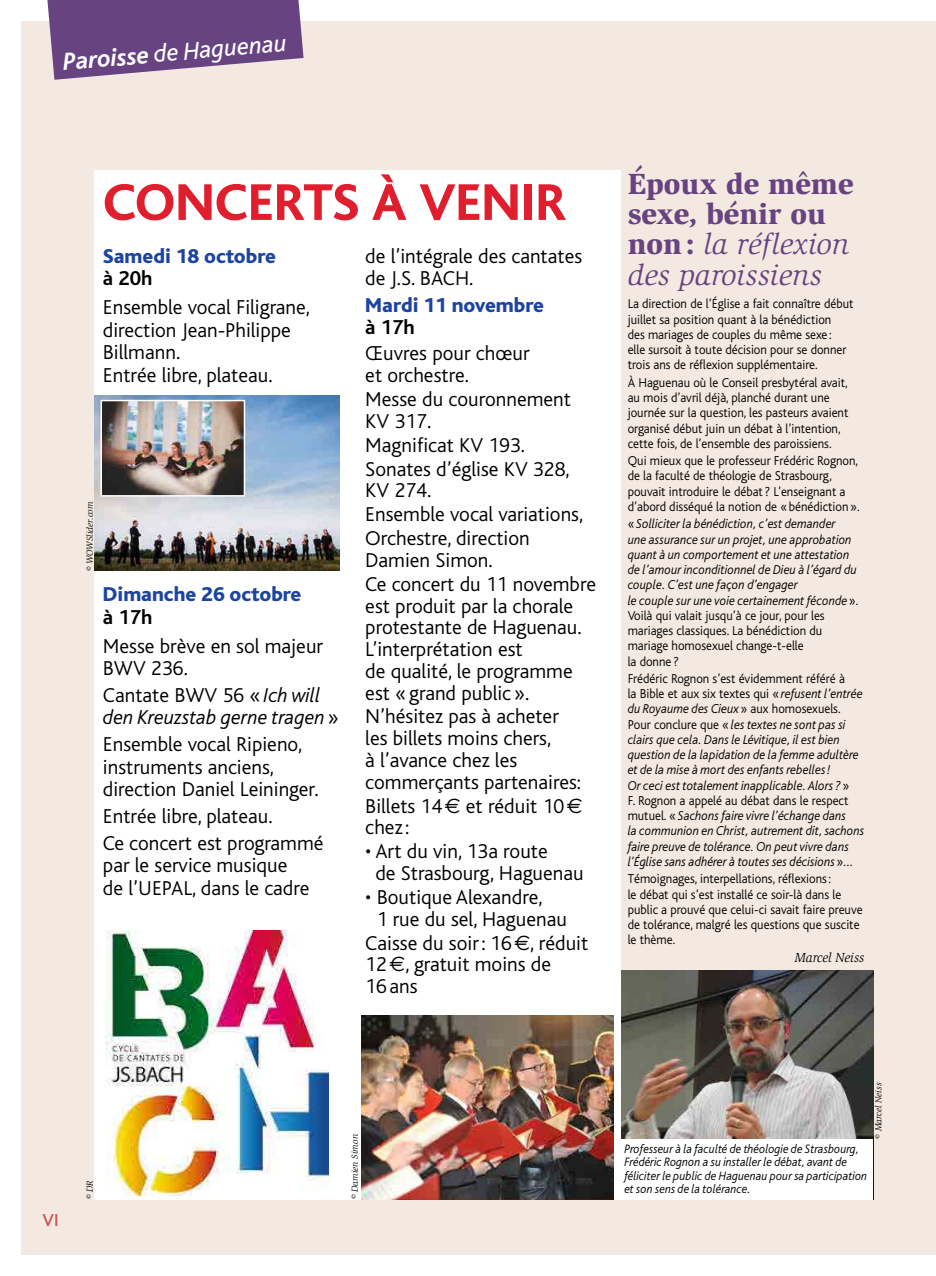
<style>
.page{position:relative;width:936px;height:1276px;background:#fff}
.page>*{position:absolute;margin:0;border:0;box-sizing:border-box;transform-origin:0 0}
.t1{font:800 54px "Bliss";color:#e01e2e}
.t2{font:900 30px/30.3px "Slimbach";color:#684382}
.t3{font:italic 25.5px "Bliss";color:#fff}
.t4{font:300 21px/21.8px "Bliss";color:#000}
.t5{font:800 21px "Bliss";color:#1d45a0}
.t6{font:italic 300 21px/22.5px "Bliss";color:#000}
.t7{font:700 21px "Bliss";color:#000}
.t8{font:500 18px "Bliss";color:#cb514b}
.t9{font:italic 300 13.5px/15.3px "Bliss";color:#000;scale:.95 1}
.t10{font:300 13.5px/15.3px "Bliss";color:#000;scale:.95 1}
.t11{font:italic 13.5px "Slimbach";color:#000;scale:.95 1}
.t12{font:italic 300 12.75px/13.5px "Bliss";color:#000;scale:.95 1}
.t13{font:italic 9px "Slimbach";color:#000}
.s1{font-weight:700}
.s2{font-family:"Euro Sans";font-weight:400}
.s3{font-style:normal}
.s4{font-weight:400;font-style:italic}
</style>
<div class="page">
<div style="left:21px;top:21px;width:914px;height:1233px;background:#f4e9e0"></div>
<div style="left:94px;top:170px;width:522px;height:1029px;background:#fff"></div>
<svg style="left:47px;top:0;width:256px;height:80px;background:#7d5c90"></svg>
<img style="left:361px;top:1015px;width:252px;height:184px">
<img style="left:620px;top:971px;width:253px;height:167px">
<img style="left:94px;top:395px;width:246px;height:175px">
<img style="left:105px;top:930px;width:223px;height:265px">
<div style="left:615px;top:1138px;width:258px;height:61px;background:#fff"></div>
<div style="left:613px;top:170px;width:7px;height:1029px;background:#fff"></div>
<img style="left:103px;top:403px;width:139px;height:90px">
<div style="left:100px;top:400px;width:145px;height:96px;border:2px solid #fff"></div>
<h3 class="t3" style="left:62px;top:49px;width:226px;rotate:-5deg"><span class="s1">Paroisse</span> de Haguenau</h3>
<p class="t13" style="left:85px;top:571px;width:71px;rotate:-90deg">© WOWSlider.com</p>
<h1 class="t1" style="left:103px;top:174px;width:465px">CONCERTS À VENIR</h1>
<h3 class="t5" style="left:103px;top:245px;width:174px">Samedi 18 octobre</h3>
<h3 class="t7" style="left:103px;top:267px;width:51px">à 20h</h3>
<h3 class="t4" style="left:103px;top:296px;width:208px;line-height:22.5px">Ensemble vocal Filigrane, direction Jean-Philippe<br>Billmann.<br>Entrée libre, plateau.</h3>
<h3 class="t4" style="left:365px;top:245px;width:218px;line-height:22.5px">de l’intégrale des cantates de J.S. BACH.</h3>
<h3 class="t5" style="left:365px;top:294px;width:180px">Mardi 11 novembre</h3>
<h3 class="t7" style="left:365px;top:316px;width:51px">à 17h</h3>
<h3 class="t4" style="left:365px;top:343px;width:166px">Œuvres pour chœur et orchestre.</h3>
<h3 class="t4" style="left:365px;top:389px;width:207px">Messe du couronnement<br>KV 317.</h3>
<h3 class="t4" style="left:365px;top:433px;width:206px;line-height:23.9px">Magnificat KV 193.<br>Sonates d’église KV 328,</h3>
<h3 class="t4" style="left:365px;top:479px;width:219px;line-height:23.9px">KV 274.<br>Ensemble vocal variations,<br>Orchestre, direction</h3>
<h3 class="t4" style="left:365px;top:548px;width:232px;line-height:23.9px">Damien Simon.<br>Ce concert du 11 novembre</h3>
<h3 class="t4" style="left:365px;top:595px;width:218px">est produit par la chorale protestante de Haguenau.<br>L’interprétation est<br>de qualité, le programme est «grand public».</h3>
<h3 class="t4" style="left:365px;top:706px;width:217px">N’hésitez pas à acheter les billets moins chers,<br>à l’avance chez les commerçants partenaires:</h3>
<h3 class="t4" style="left:365px;top:795px;width:219px">Billets 14<span class="s2">€</span> et réduit 10<span class="s2">€ </span>chez:</h3>
<h3 class="t4" style="left:375px;top:841px;width:210px;text-indent:-10px">• Art du vin, 13a route<br>de Strasbourg, Haguenau</h3>
<h3 class="t4" style="left:377px;top:886px;width:192px;text-indent:-11px">• Boutique Alexandre,<br>1 rue du sel, Haguenau</h3>
<h3 class="t4" style="left:365px;top:932px;width:224px">Caisse du soir: 16<span class="s2">€</span>, réduit<br>12<span class="s2">€</span>, gratuit moins de<br>16ans</h3>
<h3 class="t5" style="left:103px;top:583px;width:200px">Dimanche 26 octobre</h3>
<h3 class="t7" style="left:103px;top:606px;width:51px">à 17h</h3>
<h3 class="t4" style="left:103px;top:635px;width:222px;line-height:22.5px">Messe brève en sol majeur<br>BWV 236.</h3>
<h3 class="t6" style="left:103px;top:684px;width:237px"><span class="s3">Cantate BWV 56 «</span>Ich will den Kreuzstab gerne tragen<span class="s3">»</span></h3>
<h3 class="t4" style="left:103px;top:733px;width:217px;line-height:22.5px">Ensemble vocal Ripieno, instruments anciens, direction Daniel Leininger.</h3>
<h3 class="t4" style="left:103px;top:803px;width:222px;line-height:26.7px">Entrée libre, plateau.<br>Ce concert est programmé</h3>
<h3 class="t4" style="left:103px;top:854px;width:208px;line-height:22.5px">par le service musique de l’UEPAL, dans le cadre</h3>
<h2 class="t2" style="left:627px;top:168px;width:227px">Époux de même sexe, bénir ou non: <span class="s4">la réflexion des paroissiens</span></h2>
<p class="t10" style="left:627px;top:297px;width:239px">La direction de l’Église a fait connaître début juillet sa position quant à la bénédiction<br>des mariages de couples du même sexe :<br>elle sursoit à toute décision pour se donner trois ans de réflexion supplémentaire.</p>
<p class="t10" style="left:627px;top:375px;width:234px">À Haguenau où le Conseil presbytéral avait, au mois d’avril déjà, planché durant une journée sur la question, les pasteurs avaient organisé début juin un débat à l’intention, cette fois, de l’ensemble des paroissiens.</p>
<p class="t10" style="left:627px;top:453px;width:246px">Qui mieux que le professeur Frédéric Rognon, de la faculté de théologie de Strasbourg, pouvait introduire le débat ? L’enseignant a d’abord disséqué la notion de «bénédiction».</p>
<p class="t9" style="left:627px;top:516px;width:244px"><span class="s3">«</span>Solliciter la bénédiction, c’est demander<br>une assurance sur un projet, une approbation quant à un comportement et une attestation de l’amour inconditionnel de Dieu à l’égard du couple. C’est une façon d’engager<br>le couple sur une voie certainement féconde<span class="s3">».<br>Voilà qui valait jusqu’à ce jour, pour les mariages classiques. La bénédiction du mariage homosexuel change-t-elle<br>la donne ?</span></p>
<p class="t9" style="left:627px;top:671px;width:251px"><span class="s3">Frédéric Rognon s’est évidemment référé à<br>la Bible et aux six textes qui «</span>refusent l’entrée du Royaume des Cieux<span class="s3">» aux homosexuels.<br>Pour conclure que «</span>les textes ne sont pas si clairs que cela. Dans le Lévitique, il est bien question de la lapidation de la femme adultère et de la mise à mort des enfants rebelles!<br>Or ceci est totalement inapplicable. Alors ?<span class="s3">»<br>F. Rognon a appelé au débat dans le respect mutuel. «</span>Sachons faire vivre l’échange dans<br>la communion en Christ, autrement dit, sachons faire preuve de tolérance. On peut vivre dans l’Église sans adhérer à toutes ses décisions<span class="s3">»…</span></p>
<p class="t10" style="left:627px;top:871px;width:249px">Témoignages, interpellations, réflexions:<br>le débat qui s’est installé ce soir-là dans le public a prouvé que celui-ci savait faire preuve de tolérance, malgré les questions que suscite le thème.</p>
<p class="t11" style="left:794px;top:949px;width:75px">Marcel Neiss</p>
<h3 class="t8" style="left:43px;top:1210px;width:18px">VI</h3>
<p class="t13" style="left:85px;top:1199px;width:20px;rotate:-90deg">© DR</p>
<p class="t13" style="left:349px;top:1199px;width:67px;rotate:-90deg">© Damien Simon</p>
<p class="t12" style="left:624px;top:1142px;width:257px">Professeur à la faculté de théologie de Strasbourg, Frédéric Rognon a su installer le débat, avant de féliciter le public de Haguenau pour sa participation et son sens de la tolérance.</p>
<p class="t13" style="left:873px;top:1138px;width:57px;rotate:-90deg">© Marcel Neiss</p>
</div>
